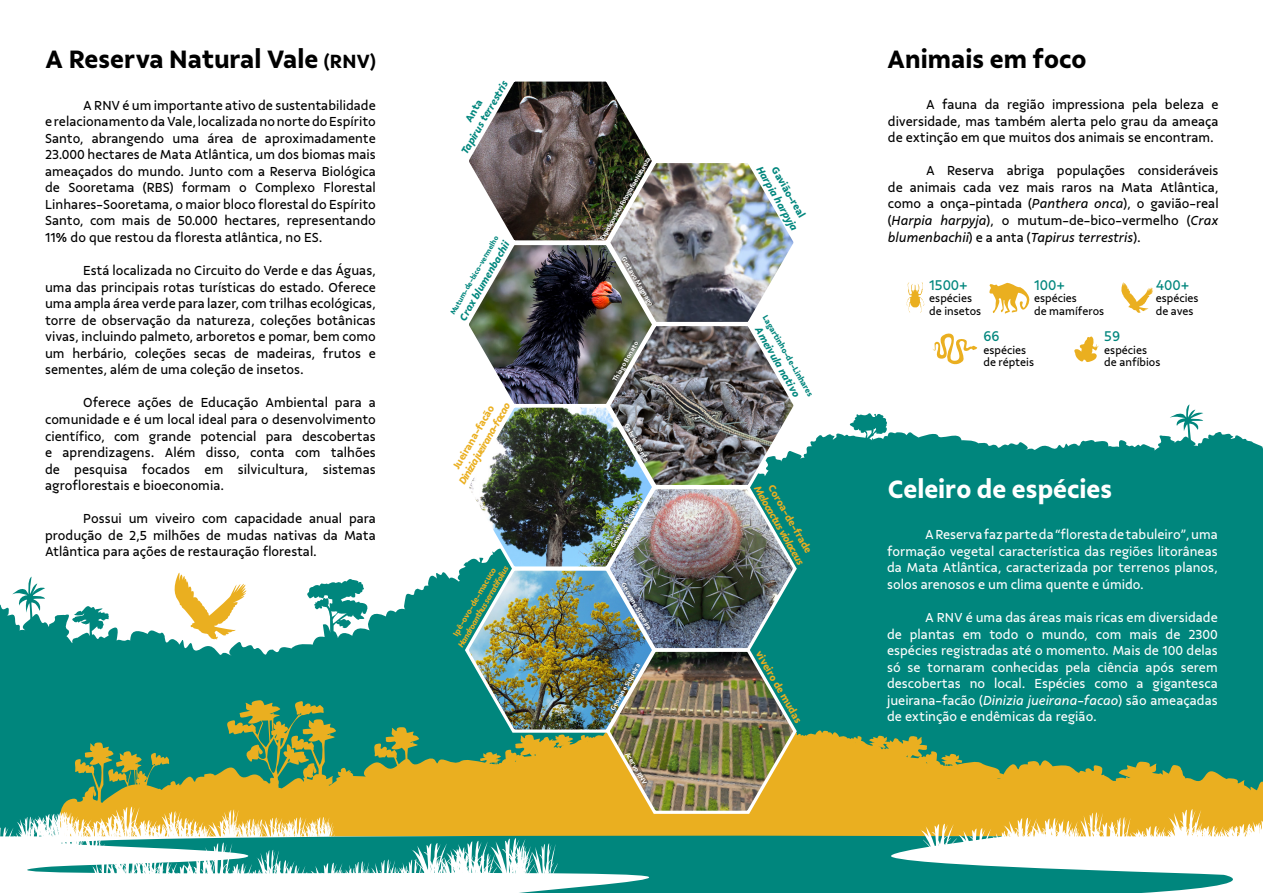
<style>
.page{position:relative;width:1263px;height:893px;background:#fff}
.page>*{position:absolute;margin:0;border:0;box-sizing:border-box;transform-origin:0 0}
.t1{font:700 26.55px "Vale Sans";color:#000}
.t2{font:700 26.55px "Vale Sans";color:#fff}
.t3{font:14.85px "Vale Sans";color:#00867d}
.t4{font:13.8px/16.5px "Vale Sans";color:#000;text-align:justify}
.t5{font:13.8px/16.5px "Vale Sans";color:#fdfdfd;text-align:justify}
.t6{font:11.7px "Vale Sans";color:#000}
.t7{font:italic 700 10.65px "Vale Sans";color:#00867d}
.t8{font:700 10.65px "Vale Sans";color:#eaaf20}
.t9{font:italic 700 10.65px "Vale Sans";color:#eaaf20}
.t10{font:700 10.65px "Vale Sans";color:#00867d}
.t11{font:italic 700 8.55px "Vale Sans";color:#eaaf20}
.t12{font:700 8.55px "Vale Sans";color:#eaaf20}
.t13{font:700 8.4px "Vale Sans";color:#00867d}
.t14{font:700 7.35px "Vale Sans";color:#00867d}
.t15{font:600 6.9px "Vale Sans";color:#fff}
.s1{font-size:20.1px}
.s2{font-style:italic}
</style>
<div class="page">
<div style="left:799px;top:432px;width:464px;height:268px;background:#00867d"></div>
<svg style="left:799px;top:700px;width:464px;height:133px;background:#6e9951"></svg>
<svg style="left:1170px;top:404px;width:33px;height:55px"></svg>
<svg style="left:847px;top:413px;width:41px;height:33px"></svg>
<svg style="left:799px;top:833px;width:434px;height:60px;fill:#00867d"></svg>
<svg style="left:918px;top:809px;width:345px;height:53px"></svg>
<svg style="left:1074px;top:336px;width:24px;height:26px"></svg>
<svg style="left:932px;top:333px;width:45px;height:32px"></svg>
<svg style="left:907px;top:282px;width:17px;height:31px"></svg>
<svg style="left:1121px;top:282px;width:32px;height:31px"></svg>
<svg style="left:989px;top:282px;width:41px;height:32px"></svg>
<img style="left:0;top:81px;width:799px;height:812px">
<p class="t1" style="left:45px;top:43px;width:332px">A Reserva Natural Vale <span class="s1">(RNV)</span></p>
<p class="t4" style="left:45px;top:97px;width:332px;text-indent:38px">A RNV é um importante ativo de sustentabilidade e relacionamento da Vale, localizada no norte do Espírito Santo, abrangendo uma área de aproximadamente 23.000 hectares de Mata Atlântica, um dos biomas mais ameaçados do mundo. Junto com a Reserva Biológica de Sooretama (RBS) formam o Complexo Florestal Linhares-Sooretama, o maior bloco florestal do Espírito Santo, com mais de 50.000 hectares, representando 11% do que restou da floresta atlântica, no ES.</p>
<p class="t4" style="left:45px;top:262px;width:332px;text-indent:38px">Está localizada no Circuito do Verde e das Águas, uma das principais rotas turísticas do estado. Oferece uma ampla área verde para lazer, com trilhas ecológicas, torre de observação da natureza, coleções botânicas vivas, incluindo palmeto, arboretos e pomar, bem como um herbário, coleções secas de madeiras, frutos e sementes, além de uma coleção de insetos.</p>
<p class="t4" style="left:45px;top:394px;width:332px;text-indent:38px">Oferece ações de Educação Ambiental para a comunidade e é um local ideal para o desenvolvimento científico, com grande potencial para descobertas e aprendizagens. Além disso, conta com talhões de pesquisa focados em silvicultura, sistemas agroflorestais e bioeconomia.</p>
<p class="t4" style="left:45px;top:510px;width:332px;text-indent:38px">Possui um viveiro com capacidade anual para produção de 2,5 milhões de mudas nativas da Mata Atlântica para ações de restauração florestal.</p>
<p class="t7" style="left:458px;top:150px;width:85px;rotate:-60deg">Tapirus terrestris</p>
<p class="t10" style="left:462px;top:118px;width:26px;rotate:-60deg">Anta</p>
<p class="t14" style="left:448px;top:312px;width:91px;rotate:-60deg">Mutum-de-bico-vermelho</p>
<p class="t7" style="left:456px;top:317px;width:91px;rotate:-60deg">Crax blumenbachii</p>
<p class="t9" style="left:456px;top:480px;width:94px;rotate:-60deg">Dinizia jueirana-facao</p>
<p class="t8" style="left:450px;top:465px;width:74px;rotate:-60deg">Jueirana-facão</p>
<p class="t11" style="left:456px;top:644px;width:94px;rotate:-60deg">Handroanthus serratifolius</p>
<p class="t12" style="left:451px;top:633px;width:79px;rotate:-60deg">Ipê-ovo-de-macuco</p>
<p class="t15" style="left:598px;top:237px;width:96px;rotate:-60deg">Expedicionários Fotografia e Natureza</p>
<p class="t15" style="left:627px;top:255px;width:58px;rotate:60deg">Gustavo Magnago</p>
<p class="t15" style="left:611px;top:379px;width:47px;rotate:-60deg">Thiago Bonato</p>
<p class="t15" style="left:630px;top:422px;width:44px;rotate:60deg">Gabriel Bonfa</p>
<p class="t15" style="left:609px;top:545px;width:55px;rotate:-60deg">Geovane Siqueira</p>
<p class="t15" style="left:627px;top:581px;width:55px;rotate:60deg">Geovane Siqueira</p>
<p class="t15" style="left:608px;top:708px;width:55px;rotate:-60deg">Geovane Siqueira</p>
<p class="t15" style="left:631px;top:750px;width:38px;rotate:60deg">Acervo RNV</p>
<p class="t7" style="left:765px;top:164px;width:74px;rotate:60deg">Harpia harpyja</p>
<p class="t10" style="left:780px;top:164px;width:58px;rotate:60deg">Gavião-real</p>
<p class="t13" style="left:769px;top:313px;width:94px;rotate:60deg">Lagartinho-de-Linhares</p>
<p class="t7" style="left:763px;top:324px;width:81px;rotate:60deg">Ameivula nativo</p>
<p class="t8" style="left:776px;top:482px;width:78px;rotate:60deg">Coroa-de-frade</p>
<p class="t9" style="left:762px;top:483px;width:91px;rotate:60deg">Melocactus violaceus</p>
<p class="t8" style="left:764px;top:648px;width:83px;rotate:60deg">viveiro de mudas</p>
<p class="t1" style="left:887px;top:43px;width:201px">Animais em foco</p>
<p class="t4" style="left:888px;top:96px;width:332px;text-indent:38px">A fauna da região impressiona pela beleza e diversidade, mas também alerta pelo grau da ameaça de extinção em que muitos dos animais se encontram.</p>
<p class="t4" style="left:888px;top:162px;width:332px;text-indent:38px">A Reserva abriga populações consideráveis de animais cada vez mais raros na Mata Atlântica, como a onça-pintada (<span class="s2">Panthera onca</span>), o gavião-real (<span class="s2">Harpia harpyja</span>), o mutum-de-bico-vermelho (<span class="s2">Crax blumenbachii</span>) e a anta (<span class="s2">Tapirus terrestris</span>).</p>
<p class="t3" style="left:929px;top:276px;width:40px">1500+</p>
<p class="t6" style="left:929px;top:291px;width:44px">espécies</p>
<p class="t6" style="left:929px;top:304px;width:54px">de insetos</p>
<p class="t3" style="left:1034px;top:276px;width:32px">100+</p>
<p class="t6" style="left:1034px;top:291px;width:44px">espécies</p>
<p class="t6" style="left:1034px;top:304px;width:72px">de mamíferos</p>
<p class="t3" style="left:1156px;top:276px;width:35px">400+</p>
<p class="t6" style="left:1156px;top:291px;width:44px">espécies</p>
<p class="t6" style="left:1156px;top:304px;width:39px">de aves</p>
<p class="t3" style="left:983px;top:327px;width:18px">66</p>
<p class="t6" style="left:983px;top:343px;width:44px">espécies</p>
<p class="t6" style="left:983px;top:355px;width:52px">de répteis</p>
<p class="t3" style="left:1104px;top:327px;width:17px">59</p>
<p class="t6" style="left:1104px;top:343px;width:44px">espécies</p>
<p class="t6" style="left:1104px;top:355px;width:58px">de anfíbios</p>
<p class="t2" style="left:888px;top:473px;width:226px">Celeiro de espécies</p>
<p class="t5" style="left:887px;top:526px;width:332px;text-indent:38px">A Reserva faz parte da “floresta de tabuleiro”, uma formação vegetal característica das regiões litorâneas da Mata Atlântica, caracterizada por terrenos planos, solos arenosos e um clima quente e úmido.</p>
<p class="t5" style="left:887px;top:609px;width:332px;text-indent:38px">A RNV é uma das áreas mais ricas em diversidade de plantas em todo o mundo, com mais de 2300 espécies registradas até o momento. Mais de 100 delas só se tornaram conhecidas pela ciência após serem descobertas no local. Espécies como a gigantesca jueirana-facão (<span class="s2">Dinizia jueirana-facao</span>) são ameaçadas de extinção e endêmicas da região.</p>
</div>
